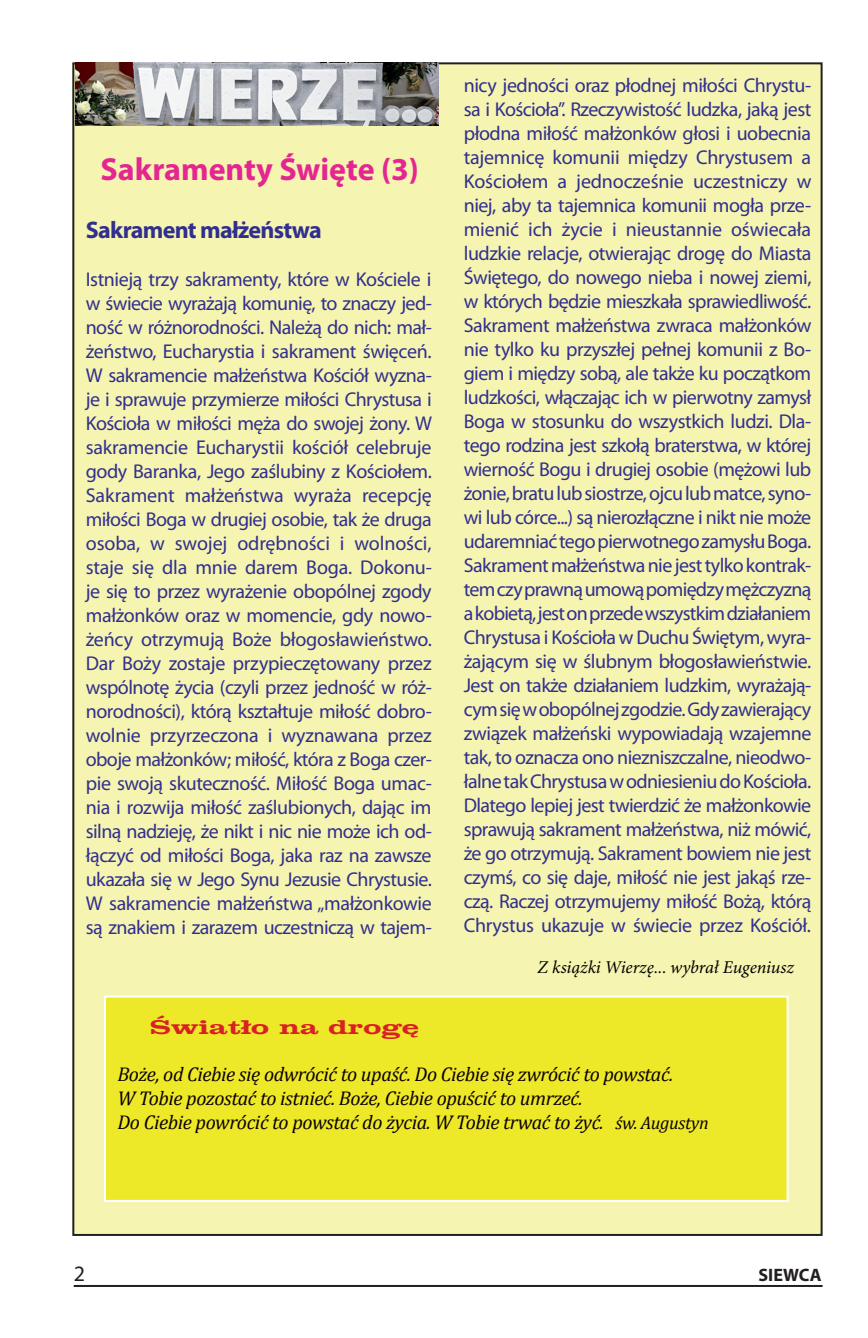
<style>
.page{position:relative;width:868px;height:1338px;background:#fff}
.page>*{position:absolute;margin:0;border:0;box-sizing:border-box;transform-origin:0 0}
.t1{font:700 32px "Myriad Pro";color:#e42692}
.t2{font:700 24px "Myriad Pro";letter-spacing:-.03em;color:#312f8e}
.t3{font:20px/24px "Myriad Pro";letter-spacing:-.02em;color:#312f8e;text-align:justify}
.t4{font:italic 20px/24px "Cambria";letter-spacing:-.02em;color:#0c0000}
.t5{font:700 20px "Clarendon";color:#d92125;scale:1.5 1}
.t6{font:italic 18px "Minion Pro";letter-spacing:-.005em;color:#000}
.t7{font:700 18px "Myriad Pro";letter-spacing:.005em;color:#231f20}
.s1{font-size:18px}
</style>
<div class="page">
<hr style="left:74px;top:1285px;width:748px;height:2px;background:#231f20">
<div style="left:73px;top:63px;width:748px;height:1172px;background:#f5f4b0"></div>
<img style="left:75px;top:62px;width:363px;height:63px">
<div style="left:105px;top:997px;width:682px;height:204px;background:#ede929"></div>
<div style="left:104px;top:996px;width:684px;height:206px;border:2px solid #fff"></div>
<h1 class="t1" style="left:100px;top:148px;width:320px">Sakramenty Święte (3)</h1>
<p class="t2" style="left:86px;top:214px;width:237px">Sakrament małżeństwa</p>
<p class="t3" style="left:86px;top:267px;width:348px">Istnieją trzy sakramenty, które w Kościele i w świecie wyrażają komunię, to znaczy jed&shy;ność w różnorodności. Należą do nich: mał&shy;żeństwo, Eucharystia i sakrament święceń.<br>W sakramencie małżeństwa Kościół wyzna&shy;je i sprawuje przymierze miłości Chrystusa i Kościoła w miłości męża do swojej żony. W sakramencie Eucharystii kościół celebruje gody Baranka, Jego zaślubiny z Kościołem.<br>Sakrament małżeństwa wyraża recepcję miłości Boga w drugiej osobie, tak że druga osoba, w swojej odrębności i wolności, staje się dla mnie darem Boga. Dokonu&shy;je się to przez wyrażenie obopólnej zgody małżonków oraz w momencie, gdy nowo&shy;żeńcy otrzymują Boże błogosławieństwo.<br>Dar Boży zostaje przypieczętowany przez wspólnotę życia (czyli przez jedność w róż&shy;norodności), którą kształtuje miłość dobro&shy;wolnie przyrzeczona i wyznawana przez oboje małżonków; miłość, która z Boga czer&shy;pie swoją skuteczność. Miłość Boga umac&shy;nia i rozwija miłość zaślubionych, dając im silną nadzieję, że nikt i nic nie może ich od&shy;łączyć od miłości Boga, jaka raz na zawsze ukazała się w Jego Synu Jezusie Chrystusie.<br>W sakramencie małżeństwa „małżonkowie są znakiem i zarazem uczestniczą w tajem-</p>
<p class="t3" style="left:463px;top:73px;width:349px">nicy jedności oraz płodnej miłości Chrystu&shy;sa i Kościoła”. Rzeczywistość ludzka, jaką jest płodna miłość małżonków głosi i uobecnia tajemnicę komunii między Chrystusem a Kościołem a jednocześnie uczestniczy w niej, aby ta tajemnica komunii mogła prze&shy;mienić ich życie i nieustannie oświecała ludzkie relacje, otwierając drogę do Miasta Świętego, do nowego nieba i nowej ziemi, w których będzie mieszkała sprawiedliwość.<br>Sakrament małżeństwa zwraca małżonków nie tylko ku przyszłej pełnej komunii z Bo&shy;giem i między sobą, ale także ku początkom ludzkości, włączając ich w pierwotny zamysł Boga w stosunku do wszystkich ludzi. Dla&shy;tego rodzina jest szkołą braterstwa, w której wierność Bogu i drugiej osobie (mężowi lub żonie, bratu lub siostrze, ojcu lub matce, syno&shy;wi lub córce...) są nierozłączne i nikt nie może udaremniać tego pierwotnego zamysłu Boga.<br>Sakrament małżeństwa nie jest tylko kontrak&shy;tem czy prawną umową pomiędzy mężczyzną a kobietą, jest on przede wszystkim działaniem Chrystusa i Kościoła w Duchu Świętym, wyra&shy;żającym się w ślubnym błogosławieństwie.<br>Jest on także działaniem ludzkim, wyrażają&shy;cym się w obopólnej zgodzie. Gdy zawierający związek małżeński wypowiadają wzajemne tak, to oznacza ono niezniszczalne, nieodwo&shy;łalne tak Chrystusa w odniesieniu do Kościoła.<br>Dlatego lepiej jest twierdzić że małżonkowie sprawują sakrament małżeństwa, niż mówić, że go otrzymują. Sakrament bowiem nie jest czymś, co się daje, miłość nie jest jakąś rze&shy;czą. Raczej otrzymujemy miłość Bożą, którą Chrystus ukazuje w świecie przez Kościół.</p>
<p class="t6" style="left:537px;top:957px;width:258px">Z książki Wierzę... wybrał Eugeniusz</p>
<p class="t5" style="left:149px;top:1015px;width:181px">Światło na drogę</p>
<p class="t4" style="left:117px;top:1062px;width:592px">Boże, od Ciebie się odwrócić to upaść. Do Ciebie się zwrócić to powstać.<br>W Tobie pozostać to istnieć. Boże, Ciebie opuścić to umrzeć.<br>Do Ciebie powrócić to powstać do życia. W Tobie trwać to żyć. <span class="s1">św. Augustyn</span></p>
<p class="t7" style="left:758px;top:1263px;width:65px">SIEWCA</p>
</div>
